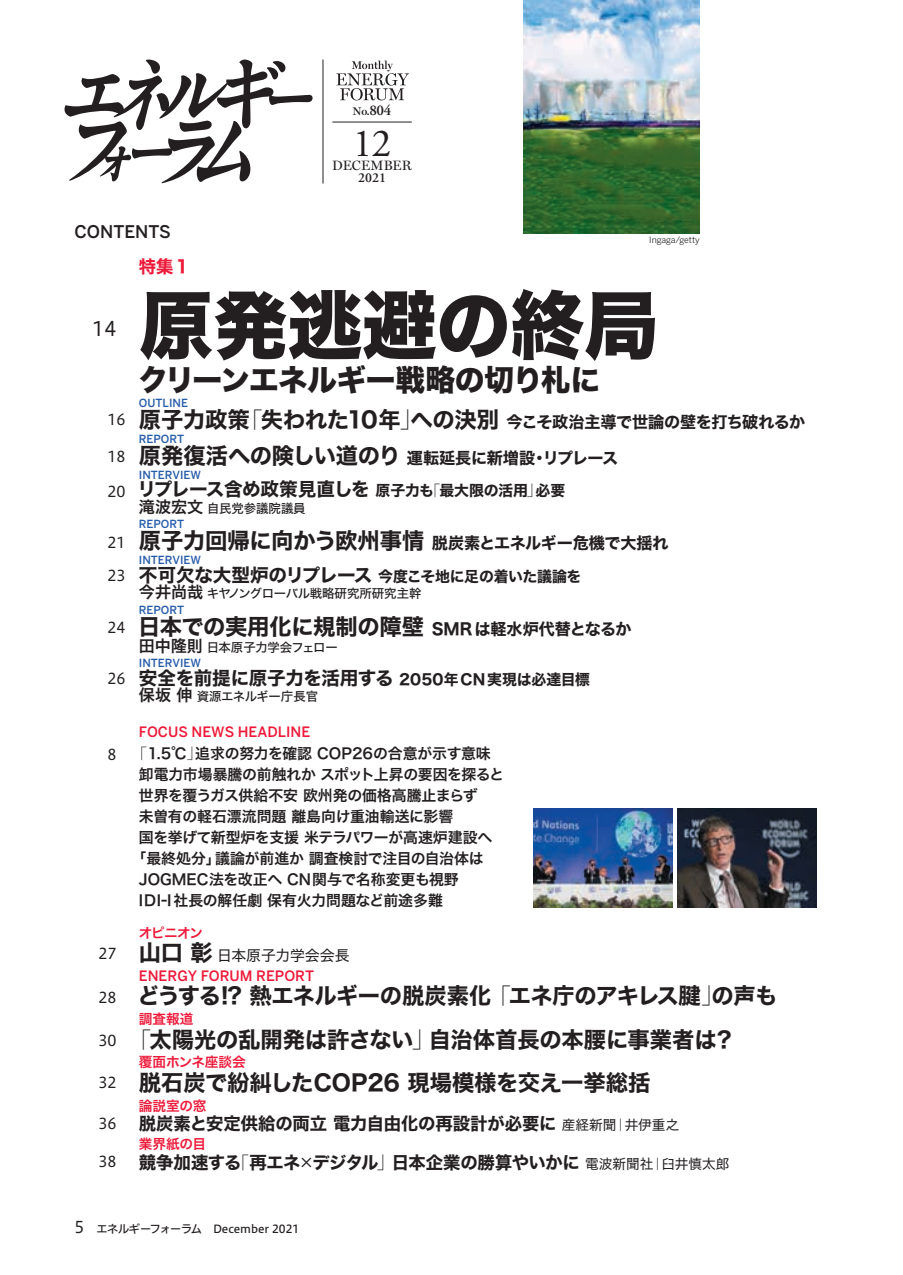
<style>
.page{position:relative;width:903px;height:1275px;background:#fff}
.page>*{position:absolute;margin:0;border:0;box-sizing:border-box;transform-origin:0 0}
.t1{font:74.38px "Hira Kaku Std N W8";letter-spacing:-.005em;color:#231f20}
.t2{font:39.73px "Adobe Garamond Pro";color:#231f20}
.t3{font:29.75px "Hira Kaku Std N W8";letter-spacing:-.025em;color:#231f20}
.t4{font:22.4px "Hira Kaku Std N W7";letter-spacing:-.015em;color:#231f20}
.t5{font:300 22.4px "Ryumin Pr 6 N";color:#231f20}
.t6{font:19.78px "Hiragino UD Sans F Std N W4";color:#231f20}
.t7{font:18.55px "Hira Kaku Std N W7";letter-spacing:-.025em;color:#231f20}
.t8{font:17.32px "Hira Kaku Std N W7";letter-spacing:-.01em;color:#231f20}
.t9{font:500 17.32px "MPFB Benton Sans";color:#231f20}
.t10{font:17.32px "Hira Kaku Std N W7";color:#ed1a3a}
.t11{font:17.32px "Hira Kaku Std N W3";color:#231f20}
.t12{font:16.1px "Hira Kaku Std N W7";letter-spacing:-.02em;color:#231f20}
.t13{font:16.1px "Hira Kaku Std N W7";color:#231f20}
.t14{font:16.1px "Hira Kaku Std N W6";color:#231f20}
.t15{font:16.1px "Hiragino UD Sans F Std N W4";color:#231f20}
.t16{font:14.88px/21.2px "Hira Kaku Std N W6";color:#231f20}
.t17{font:14.88px "Hira Kaku Std N W7";letter-spacing:-.01em;color:#231f20}
.t18{font:14.88px "Hiragino UD Sans F Std N W4";color:#231f20}
.t19{font:14.88px "Hira Kaku Std N W6";letter-spacing:-.02em;color:#231f20}
.t20{font:14.88px "Hira Kaku Std N W4";color:#231f20}
.t21{font:600 14.88px "Adobe Garamond Pro";color:#231f20}
.t22{font:500 14.17px "MPFB Benton Sans";color:#ed1a3a}
.t23{font:13.65px "Hira Kaku Std N W6";letter-spacing:-.015em;color:#ed1a3a}
.t24{font:13.65px "Hira Kaku Std N W4";color:#231f20}
.t25{font:13.65px "MPFB Miller Display";letter-spacing:.015em;color:#231f20}
.t26{font:600 13.65px "Adobe Garamond Pro";color:#231f20}
.t27{font:12.42px "Hira Kaku Std N W5";letter-spacing:-.02em;color:#231f20}
.t28{font:12.42px "Hira Kaku Std N W5";color:#231f20}
.t29{font:500 11.2px "MPFB Benton Sans";color:#275caa}
.t30{font:11.2px "Hiragino UD Sans F Std N W5";letter-spacing:-.005em;color:#231f20}
.t31{font:600 11.2px "MPFB Miller Display";color:#231f20}
.t32{font:8.75px "MPFB Benton Sans";color:#231f20}
.s1{font-family:"MPFB Miller Display";font-size:11.2px}
.s2{font-family:"Ryumin Pr 6 N";font-weight:300}
</style>
<div class="page">
<svg style="left:336px;top:61px;width:73px;height:39px"></svg>
<svg style="left:64px;top:60px;width:249px;height:123px"></svg>
<hr style="left:322px;top:60px;width:1px;height:124px;background:#231f20">
<hr style="left:332px;top:122px;width:80px;height:1px;background:#231f20">
<img style="left:523px;top:0;width:176px;height:233px">
<img style="left:677px;top:809px;width:139px;height:99px">
<img style="left:533px;top:809px;width:139px;height:99px">
<p class="t21" style="left:367px;top:102px;width:26px"><span class="s1">.</span>804</p>
<p class="t31" style="left:353px;top:105px;width:16px">No</p>
<h2 class="t2" style="left:353px;top:119px;width:40px">12</h2>
<p class="t25" style="left:332px;top:157px;width:81px">DECEMBER</p>
<p class="t9" style="left:74px;top:221px;width:98px">CONTENTS</p>
<p class="t10" style="left:139px;top:253px;width:51px">特集1</p>
<p class="t26" style="left:358px;top:170px;width:29px">2021</p>
<p class="t32" style="left:649px;top:235px;width:52px">Ingaga/getty</p>
<h3 class="t6" style="left:92px;top:314px;width:26px">14</h3>
<p class="t18" style="left:107px;top:408px;width:20px">16</p>
<p class="t18" style="left:107px;top:445px;width:20px">18</p>
<p class="t18" style="left:107px;top:480px;width:20px">20</p>
<p class="t18" style="left:107px;top:531px;width:20px">21</p>
<p class="t18" style="left:107px;top:564px;width:20px">23</p>
<p class="t18" style="left:107px;top:616px;width:20px">24</p>
<p class="t18" style="left:107px;top:667px;width:20px">26</p>
<p class="t18" style="left:107px;top:743px;width:11px">8</p>
<p class="t18" style="left:98px;top:942px;width:20px">27</p>
<p class="t18" style="left:98px;top:986px;width:20px">28</p>
<p class="t18" style="left:98px;top:1029px;width:20px">30</p>
<p class="t18" style="left:98px;top:1071px;width:20px">32</p>
<p class="t18" style="left:98px;top:1112px;width:20px">36</p>
<p class="t18" style="left:98px;top:1150px;width:20px">38</p>
<h1 class="t1" style="left:139px;top:284px;width:521px">原発逃避の終局</h1>
<h3 class="t3" style="left:138px;top:363px;width:464px">クリーンエネルギー戦略の切り札に</h3>
<p class="t29" style="left:139px;top:396px;width:51px">OUTLINE</p>
<p class="t12" style="left:506px;top:409px;width:300px">今こそ政治主導で世論の壁を打ち破れるか</p>
<h3 class="t4" style="left:139px;top:402px;width:112px">原子力政策</h3>
<p class="t29" style="left:139px;top:432px;width:47px">REPORT</p>
<h3 class="t4" style="left:241px;top:402px;width:260px"><span class="s2">「</span>失われた10年への決別</h3>
<h3 class="t5" style="left:400px;top:402px;width:24px">」</h3>
<h3 class="t4" style="left:139px;top:438px;width:263px">原発復活への険しい道のり</h3>
<p class="t29" style="left:139px;top:468px;width:64px">INTERVIEW</p>
<p class="t13" style="left:407px;top:445px;width:130px">運転延長に新増設</p>
<p class="t12" style="left:543px;top:445px;width:77px">リプレース</p>
<p class="t12" style="left:531px;top:445px;width:18px">・</p>
<p class="t7" style="left:138px;top:475px;width:234px">リプレース含め政策見直しを</p>
<p class="t28" style="left:207px;top:499px;width:100px">自民党参議院議員</p>
<p class="t17" style="left:535px;top:479px;width:31px">必要</p>
<p class="t17" style="left:426px;top:479px;width:117px"><span class="s2">「</span>最大限の活用<span class="s2">」</span></p>
<p class="t17" style="left:375px;top:479px;width:60px">原子力も</p>
<p class="t14" style="left:139px;top:494px;width:66px">滝波宏文</p>
<p class="t29" style="left:139px;top:517px;width:47px">REPORT</p>
<h3 class="t4" style="left:139px;top:523px;width:287px">原子力回帰に向かう欧州事情</h3>
<p class="t29" style="left:139px;top:553px;width:64px">INTERVIEW</p>
<p class="t17" style="left:378px;top:565px;width:205px">今度こそ地に足の着いた議論を</p>
<p class="t12" style="left:432px;top:531px;width:238px">脱炭素とエネルギー危機で大揺れ</p>
<p class="t7" style="left:139px;top:560px;width:235px">不可欠な大型炉のリプレース</p>
<p class="t27" style="left:207px;top:584px;width:216px">キヤノングローバル戦略研究所研究主幹</p>
<p class="t14" style="left:139px;top:580px;width:66px">今井尚哉</p>
<p class="t29" style="left:139px;top:603px;width:47px">REPORT</p>
<h3 class="t4" style="left:138px;top:609px;width:288px">日本での実用化に規制の障壁</h3>
<p class="t27" style="left:207px;top:637px;width:133px">日本原子力学会フェロー</p>
<p class="t13" style="left:432px;top:616px;width:202px">SMRは軽水炉代替となるか</p>
<p class="t14" style="left:139px;top:633px;width:66px">田中隆則</p>
<p class="t29" style="left:139px;top:656px;width:64px">INTERVIEW</p>
<p class="t7" style="left:139px;top:663px;width:256px">安全を前提に原子力を活用する</p>
<p class="t27" style="left:197px;top:687px;width:123px">資源エネルギー庁長官</p>
<p class="t17" style="left:399px;top:668px;width:192px">2050年CN実現は必達目標</p>
<p class="t14" style="left:139px;top:683px;width:55px">保坂伸</p>
<p class="t22" style="left:139px;top:723px;width:173px">FOCUS NEWS HEADLINE</p>
<p class="t16" style="left:195px;top:743px;width:297px">追求の努力を確認 COP26の合意が示す意味</p>
<p class="t16" style="left:133px;top:743px;width:70px"><span class="s2">「</span>1.5℃<span class="s2">」</span></p>
<p class="t19" style="left:139px;top:762px;width:366px">卸電力市場暴騰の前触れかスポット上昇の要因を探ると</p>
<p class="t16" style="left:139px;top:785px;width:340px">世界を覆うガス供給不安欧州発の価格高騰止まらず</p>
<p class="t16" style="left:139px;top:806px;width:316px">未曽有の軽石漂流問題離島向け重油輸送に影響</p>
<p class="t16" style="left:139px;top:827px;width:355px">国を挙げて新型炉を支援米テラパワーが高速炉建設へ</p>
<p class="t16" style="left:215px;top:848px;width:270px">議論が前進か調査検討で注目の自治体は</p>
<p class="t16" style="left:139px;top:848px;width:321px;text-indent:-7px">「最終処分」<br>JOGMEC法を改正へ CN関与で名称変更も視野<br>IDI-I社長の解任劇保有火力問題など前途多難</p>
<p class="t23" style="left:139px;top:923px;width:66px">オピニオン</p>
<h3 class="t4" style="left:139px;top:935px;width:75px">山口彰</h3>
<p class="t22" style="left:139px;top:967px;width:177px">ENERGY FORUM REPORT</p>
<p class="t20" style="left:217px;top:944px;width:134px">日本原子力学会会長</p>
<h3 class="t4" style="left:137px;top:978px;width:587px">どうする!? 熱エネルギーの脱炭素化<span class="s2">「</span>エネ庁のアキレス腱<span class="s2">」</span></h3>
<p class="t23" style="left:139px;top:1008px;width:56px">調査報道</p>
<h3 class="t4" style="left:711px;top:978px;width:68px">の声も</h3>
<h3 class="t4" style="left:129px;top:1022px;width:306px"><span class="s2">「</span>太陽光の乱開発は許さない<span class="s2">」</span></h3>
<p class="t23" style="left:139px;top:1052px;width:108px">覆面ホンネ座談会</p>
<h3 class="t4" style="left:139px;top:1065px;width:513px">脱石炭で紛糾したCOP26 現場模様を交え一挙総括</h3>
<p class="t23" style="left:139px;top:1095px;width:69px">論説室の窓</p>
<p class="t24" style="left:625px;top:1115px;width:56px">井伊重之</p>
<h3 class="t4" style="left:429px;top:1022px;width:289px">自治体首長の本腰に事業者は</h3>
<h3 class="t4" style="left:713px;top:1022px;width:24px">?</h3>
<p class="t8" style="left:139px;top:1110px;width:419px">脱炭素と安定供給の両立電力自由化の再設計が必要に</p>
<p class="t23" style="left:139px;top:1134px;width:69px">業界紙の目</p>
<p class="t24" style="left:562px;top:1115px;width:56px">産経新聞</p>
<p class="t24" style="left:614px;top:1115px;width:15px">｜</p>
<p class="t8" style="left:312px;top:1149px;width:269px">デジタル<span class="s2">」</span>日本企業の勝算やいかに</p>
<p class="t8" style="left:139px;top:1149px;width:104px">競争加速する</p>
<p class="t8" style="left:232px;top:1149px;width:70px"><span class="s2">「</span>再エネ</p>
<p class="t24" style="left:585px;top:1153px;width:70px">電波新聞社</p>
<p class="t11" style="left:298px;top:1149px;width:19px">×</p>
<p class="t24" style="left:651px;top:1153px;width:15px">｜</p>
<p class="t24" style="left:661px;top:1153px;width:69px">臼井慎太郎</p>
<p class="t15" style="left:74px;top:1215px;width:11px">5</p>
<p class="t30" style="left:96px;top:1221px;width:204px">エネルギーフォーラム　December 2021</p>
</div>
